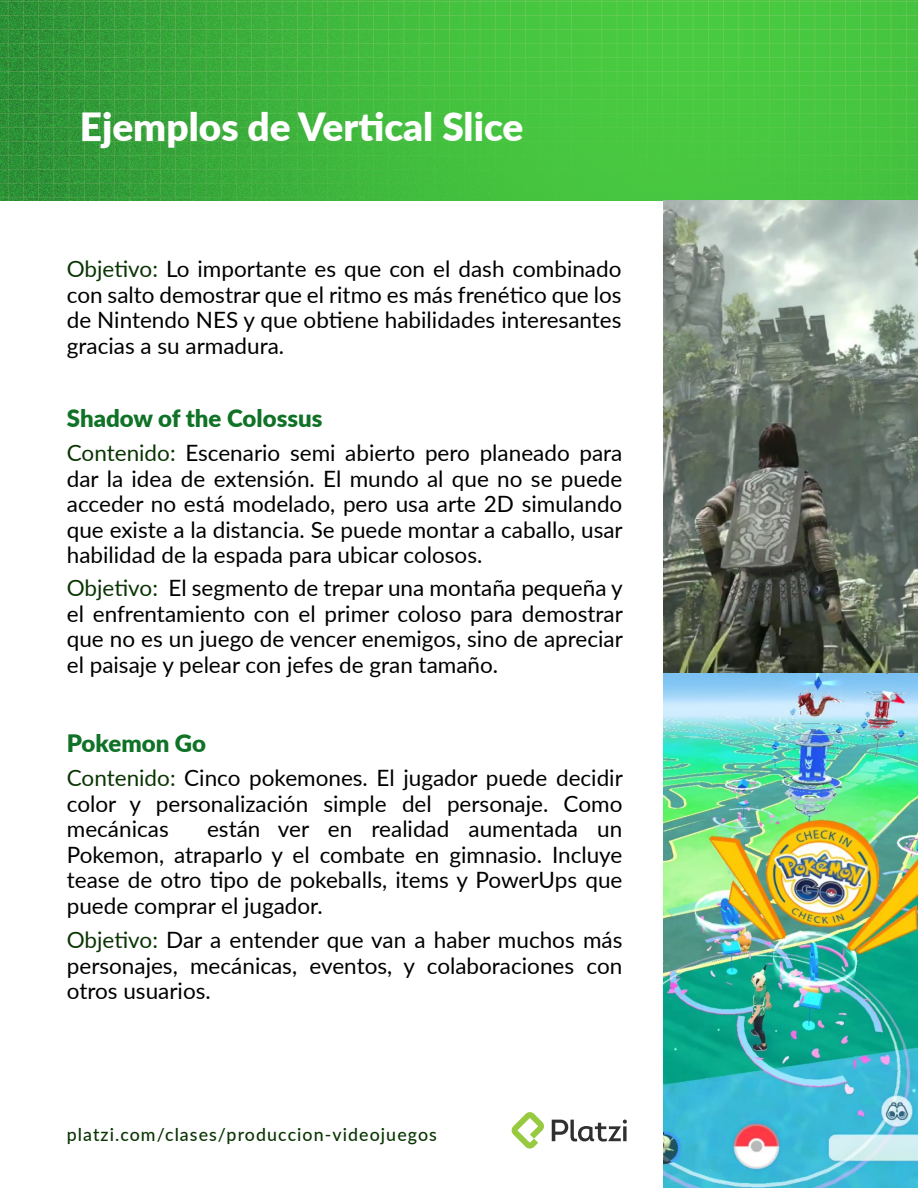
<style>
.page{position:relative;width:918px;height:1188px;background:#fff}
.page>*{position:absolute;margin:0;border:0;box-sizing:border-box;transform-origin:0 0}
.t1{font:900 38.85px "Lato";color:#fff}
.t2{font:900 24px "Lato";color:#107227}
.t3{font:22.5px/25.5px "Lato";color:#000;text-align:justify}
.t4{font:500 17.85px "Lato";letter-spacing:.06em;color:#0a3503}
.s1{color:#0a3503}
</style>
<div class="page">
<img style="left:0;top:0;width:918px;height:201px">
<img style="left:663px;top:201px;width:255px;height:987px">
<svg style="left:511px;top:1112px;width:33px;height:37px"></svg>
<svg style="left:552px;top:1120px;width:75px;height:22px"></svg>
<h1 class="t1" style="left:80px;top:97px;width:445px">Ejemplos de Vertical Slice</h1>
<p class="t3" style="left:67px;top:255px;width:556px"><span class="s1">Objetivo:</span> Lo importante es que con el dash combinado con salto demostrar que el ritmo es más frenético que los de Nintendo NES y que obtiene habilidades interesantes gracias a su armadura.</p>
<p class="t2" style="left:67px;top:400px;width:257px">Shadow of the Colossus</p>
<p class="t3" style="left:67px;top:440px;width:557px"><span class="s1">Contenido:</span> Escenario semi abierto pero planeado para dar la idea de extensión. El mundo al que no se puede acceder no está modelado, pero usa arte 2D simulando que existe a la distancia. Se puede montar a caballo, usar habilidad de la espada para ubicar colosos.</p>
<p class="t3" style="left:67px;top:575px;width:558px"><span class="s1">Objetivo:</span> El segmento de trepar una montaña pequeña y el enfrentamiento con el primer coloso para demostrar que no es un juego de vencer enemigos, sino de apreciar el paisaje y pelear con jefes de gran tamaño.</p>
<p class="t2" style="left:67px;top:725px;width:141px">Pokemon Go</p>
<p class="t3" style="left:67px;top:764px;width:558px"><span class="s1">Contenido:</span> Cinco pokemones. El jugador puede decidir color y personalización simple del personaje. Como mecánicas</p>
<p class="t3" style="left:67px;top:815px;width:557px;text-indent:140px">están ver en realidad aumentada un Pokemon, atraparlo y el combate en gimnasio. Incluye tease de otro tipo de pokeballs, items y PowerUps que puede comprar el jugador.</p>
<p class="t3" style="left:67px;top:926px;width:557px"><span class="s1">Objetivo:</span> Dar a entender que van a haber muchos más personajes, mecánicas, eventos, y colaboraciones con otros usuarios.</p>
<p class="t4" style="left:67px;top:1122px;width:372px">platzi.com/clases/produccion-videojuegos</p>
</div>
